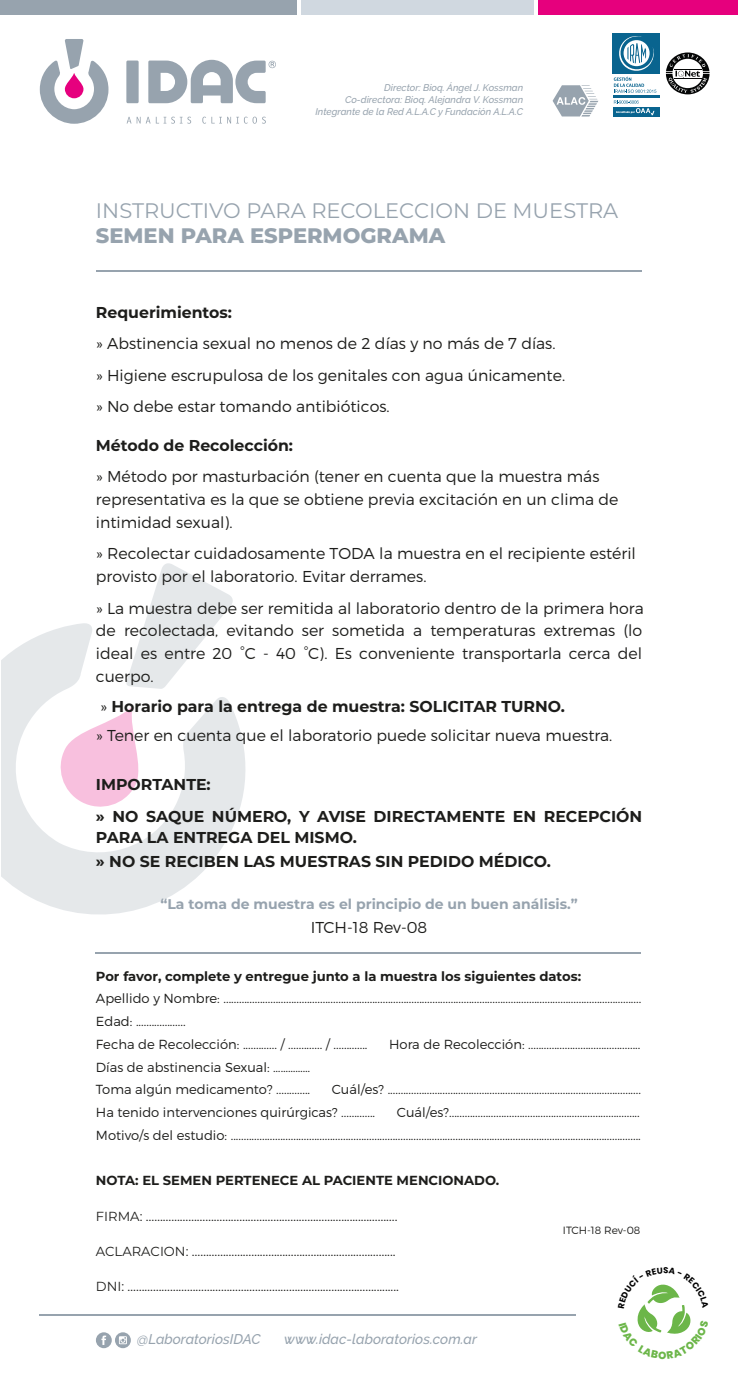
<style>
.page{position:relative;width:738px;height:1384px;background:#fff}
.page>*{position:absolute;margin:0;border:0;box-sizing:border-box;transform-origin:0 0}
.t1{font:21px "Montserrat";color:#97a3ae}
.t2{font:800 21px "Montserrat";color:#97a3ae}
.t3{font:300 15.75px/22.8px "Montserrat";color:#1d1d1b}
.t4{font:700 15.75px/31.5px "Montserrat";color:#1d1d1b}
.t5{font:700 14px "Montserrat";color:#97a3ae}
.t6{font:italic 500 14px "Raleway";color:#97a3ae}
.t7{font:300 13.12px/22.8px "Montserrat";color:#1d1d1b}
.t8{font:13.12px "Montserrat";color:#1d1d1b}
.t9{font:700 13.12px "Montserrat";color:#1d1d1b}
.t10{font:300 10.5px "Montserrat";color:#1d1d1b}
.t11{font:italic 500 9.62px/12.1px "Raleway";color:#97a3ae;text-align:right}
.s1{font-weight:700}
</style>
<div class="page">
<svg style="left:1px;top:623px;width:245px;height:292px;fill:#e5e8ea"></svg>
<svg style="left:55px;top:706px;width:90px;height:106px"></svg>
<svg style="left:126px;top:563px;width:108px;height:126px"></svg>
<hr style="left:96px;top:270px;width:546px;height:2px;background:#97a3ae">
<hr style="left:95px;top:952px;width:546px;height:1px;background:#97a3ae">
<div style="left:0;top:0;width:297px;height:14px;background:#97a3ae"></div>
<div style="left:301px;top:0;width:233px;height:14px;background:#d0d8e0"></div>
<div style="left:537px;top:0;width:201px;height:14px;background:#e6007d"></div>
<hr style="left:534px;top:0;width:4px;height:16px;background:#fff">
<div style="left:612px;top:33px;width:48px;height:41px;background:#09648f"></div>
<hr style="left:613px;top:95px;width:47px;height:3px;background:#09648f">
<div style="left:613px;top:107px;width:47px;height:9px;background:#09648f"></div>
<svg style="left:614px;top:100px;width:40px;height:15px"></svg>
<svg style="left:614px;top:36px;width:42px;height:57px"></svg>
<svg style="left:666px;top:52px;width:43px;height:42px"></svg>
<svg style="left:552px;top:85px;width:46px;height:31px"></svg>
<svg style="left:40px;top:39px;width:68px;height:85px"></svg>
<svg style="left:126px;top:60px;width:150px;height:43px"></svg>
<svg style="left:127px;top:117px;width:4px;height:6px"></svg>
<svg style="left:137px;top:117px;width:54px;height:7px"></svg>
<svg style="left:202px;top:117px;width:64px;height:7px"></svg>
<hr style="left:40px;top:1314px;width:536px;height:1px;background:#97a3ae">
<div style="left:96px;top:1332px;width:16px;height:15px;background:#97a3ae;border-radius:50%"></div>
<svg style="left:101px;top:1335px;width:5px;height:9px"></svg>
<svg style="left:115px;top:1332px;width:16px;height:15px"></svg>
<svg style="left:119px;top:1335px;width:8px;height:8px"></svg>
<svg style="left:637px;top:1284px;width:54px;height:50px"></svg>
<p class="t11" style="left:315px;top:81px;width:209px">Director: Bioq. Ángel J. Kossman<br>Co-directora: Bioq. Alejandra V. Kossman<br>Integrante de la Red A.L.A.C y Fundación A.L.A.C</p>
<h1 class="t1" style="left:96px;top:196px;width:524px">INSTRUCTIVO PARA RECOLECCION DE MUESTRA</h1>
<h1 class="t2" style="left:96px;top:220px;width:351px">SEMEN PARA ESPERMOGRAMA</h1>
<p class="t4" style="left:96px;top:295px;width:138px">Requerimientos:</p>
<p class="t3" style="left:96px;top:327px;width:471px;line-height:31.5px">» Abstinencia sexual no menos de 2 días y no más de 7 días. » Higiene escrupulosa de los genitales con agua únicamente. » No debe estar tomando antibióticos.</p>
<p class="t4" style="left:96px;top:428px;width:199px">Método de Recolección:</p>
<p class="t3" style="left:96px;top:465px;width:524px">» Método por masturbación (tener en cuenta que la muestra más representativa es la que se obtiene previa excitación en un clima de intimidad sexual).</p>
<p class="t3" style="left:96px;top:542px;width:541px">» Recolectar cuidadosamente TODA la muestra en el recipiente estéril provisto por el laboratorio. Evitar derrames.</p>
<p class="t3" style="left:96px;top:596px;width:549px;text-align:justify">» La muestra debe ser remitida al laboratorio dentro de la primera hora de recolectada, evitando ser sometida a temperaturas extremas (lo ideal es entre 20 °C - 40 °C). Es conveniente transportarla cerca del cuerpo.</p>
<p class="t3" style="left:96px;top:690px;width:518px;line-height:29.8px">» <span class="s1">Horario para la entrega de muestra: SOLICITAR TURNO.<br></span>» Tener en cuenta que el laboratorio puede solicitar nueva muestra.</p>
<p class="t4" style="left:96px;top:768px;width:548px">IMPORTANTE:<br>» NO SAQUE NÚMERO, Y AVISE DIRECTAMENTE EN RECEPCIÓN</p>
<p class="t4" style="left:96px;top:824px;width:457px;line-height:24.5px">PARA LA ENTREGA DEL MISMO.<br>» NO SE RECIBEN LAS MUESTRAS SIN PEDIDO MÉDICO.</p>
<p class="t5" style="left:160px;top:893px;width:419px">“La toma de muestra es el principio de un buen análisis.”</p>
<p class="t3" style="left:311px;top:916px;width:118px">ITCH-18 Rev-08</p>
<p class="t9" style="left:96px;top:966px;width:487px">Por favor, complete y entregue junto a la muestra los siguientes datos:</p>
<p class="t7" style="left:96px;top:987px;width:547px">Apellido y Nombre: ................................................................................................................................................................<br>Edad: ...................<br>Fecha de Recolección: ............. / ............. / .............</p>
<p class="t7" style="left:389px;top:1032px;width:253px">Hora de Recolección: ...........................................</p>
<p class="t7" style="left:96px;top:1055px;width:216px">Días de abstinencia Sexual: ……………<br>Toma algún medicamento? .............</p>
<p class="t7" style="left:96px;top:1078px;width:547px;text-indent:236px">Cuál/es? .................................................................................................<br>Ha tenido intervenciones quirúrgicas? .............</p>
<p class="t7" style="left:96px;top:1100px;width:546px;text-align:right">Cuál/es?.........................................................................<br>Motivo/s del estudio: .............................................................................................................................................................</p>
<p class="t9" style="left:96px;top:1171px;width:405px">NOTA: EL SEMEN PERTENECE AL PACIENTE MENCIONADO.</p>
<p class="t8" style="left:96px;top:1206px;width:303px">FIRMA: …………………………………………………………….......………….</p>
<p class="t8" style="left:96px;top:1241px;width:301px">ACLARACION: ……………………………………………………………...</p>
<p class="t8" style="left:96px;top:1276px;width:305px">DNI: …………………………………………………………………………….........</p>
<p class="t10" style="left:563px;top:1223px;width:79px">ITCH-18 Rev-08</p>
<p class="t6" style="left:137px;top:1330px;width:125px">@LaboratoriosIDAC</p>
<p class="t6" style="left:284px;top:1330px;width:194px">www.idac-laboratorios.com.ar</p>
</div>
